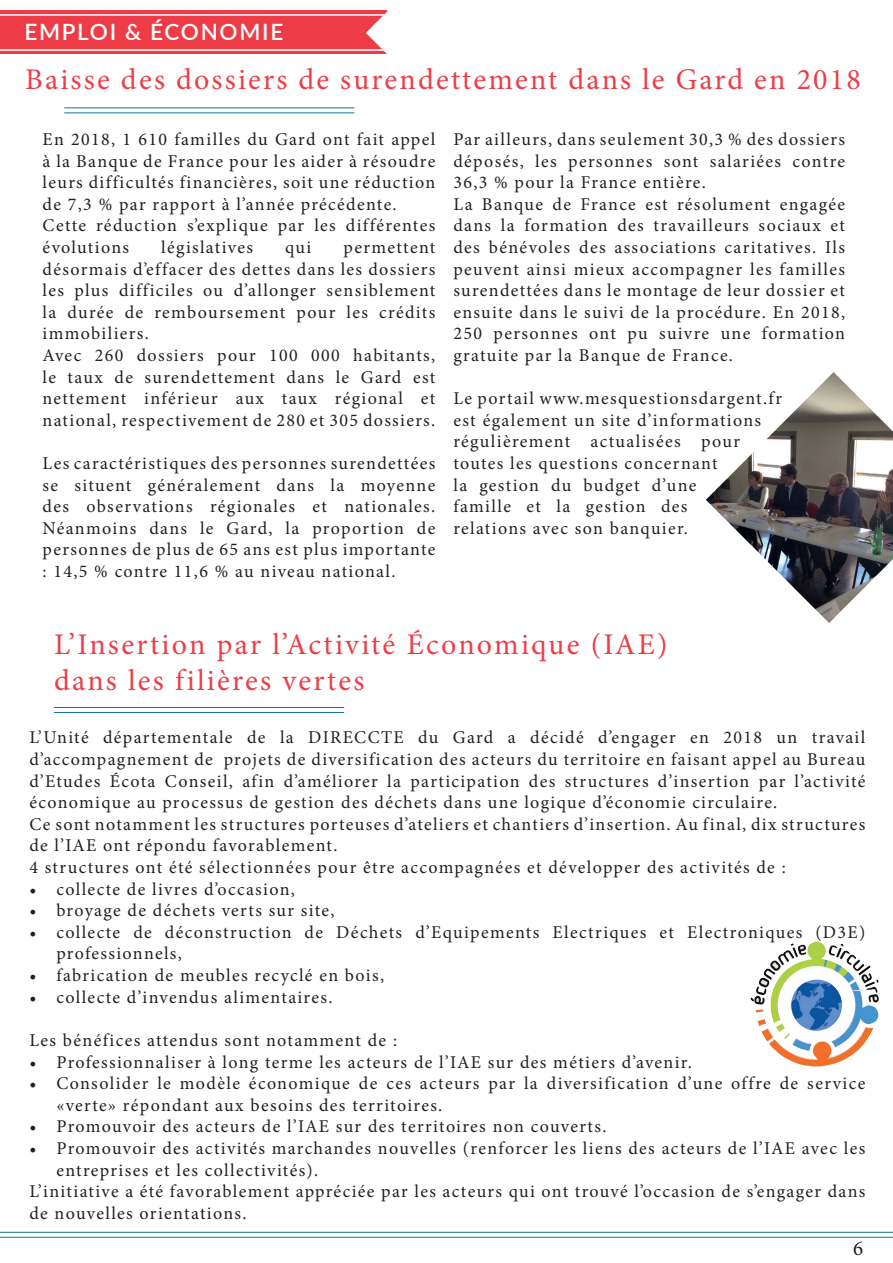
<style>
.page{position:relative;width:893px;height:1263px;background:#fff}
.page>*{position:absolute;margin:0;border:0;box-sizing:border-box;transform-origin:0 0}
.t1{font:30px/36px "Minion Pro";letter-spacing:.075em;color:#ee3d46}
.t2{font:600 22.5px "Lato";letter-spacing:.075em;color:#fff}
.t3{font:21px "Minion Pro";color:#231f20}
.t4{font:18px/21.6px "Minion Pro";letter-spacing:.075em;color:#231f20}
</style>
<div class="page">
<div style="left:0;top:11px;width:387px;height:43px;background:#ee3c46"></div>
<svg style="left:366px;top:12px;width:21px;height:42px"></svg>
<hr style="left:0;top:49px;width:384px;height:2px;background:#fff">
<hr style="left:0;top:14px;width:384px;height:2px;background:#fff">
<hr style="left:54px;top:707px;width:290px;height:1px;background:#107399">
<hr style="left:54px;top:712px;width:290px;height:1px;background:#107399">
<img style="left:770px;top:941px;width:84px;height:82px">
<hr style="left:64px;top:107px;width:290px;height:1px;background:#107399">
<hr style="left:64px;top:112px;width:290px;height:1px;background:#107399">
<hr style="left:0;top:1232px;width:893px;height:1px;background:#107399">
<hr style="left:0;top:1237px;width:893px;height:1px;background:#107399">
<img style="left:706px;top:372px;width:187px;height:251px">
<p class="t2" style="left:24px;top:16px;width:260px">EMPLOI &amp; ÉCONOMIE</p>
<h1 class="t1" style="left:25px;top:61px;width:837px">Baisse des dossiers de surendettement dans le Gard en 2018</h1>
<p class="t4" style="left:43px;top:128px;width:394px">En 2018, 1 610 familles du Gard ont fait appel à la Banque de France pour les aider à résoudre leurs difficultés financières, soit une réduction de 7,3 % par rapport à l’année précédente.<br>Cette réduction s’explique par les différentes évolutions</p>
<p class="t4" style="left:161px;top:236px;width:93px">législatives</p>
<p class="t4" style="left:285px;top:236px;width:28px">qui</p>
<p class="t4" style="left:43px;top:236px;width:394px;text-indent:301px">permettent désormais d’effacer des dettes dans les dossiers les plus difficiles ou d’allonger sensiblement la durée de remboursement pour les crédits immobiliers.<br>Avec 260 dossiers pour 100 000 habitants, le taux de surendettement dans le Gard est nettement inférieur aux taux régional et national, respectivement de 280 et 305 dossiers.</p>
<p class="t4" style="left:43px;top:452px;width:394px;text-align:justify">Les caractéristiques des personnes surendettées se situent généralement dans la moyenne des observations régionales et nationales.<br>Néanmoins dans le Gard, la proportion de personnes de plus de 65 ans est plus importante : 14,5 % contre 11,6 % au niveau national.</p>
<p class="t4" style="left:453px;top:128px;width:393px">Par ailleurs, dans seulement 30,3 % des dossiers déposés, les personnes sont salariées contre 36,3 % pour la France entière.<br>La Banque de France est résolument engagée dans la formation des travailleurs sociaux et des bénévoles des associations caritatives. Ils peuvent ainsi mieux accompagner les familles surendettées dans le montage de leur dossier et ensuite dans le suivi de la procédure. En 2018, 250 personnes ont pu suivre une formation gratuite par la Banque de France.</p>
<p class="t4" style="left:453px;top:388px;width:330px">Le portail www.mesquestionsdargent.fr est également un site d’informations régulièrement actualisées pour toutes les questions concernant<br>la gestion du budget d’une<br>famille et la gestion des<br>relations avec son banquier.</p>
<h1 class="t1" style="left:54px;top:627px;width:615px">L’Insertion par l’Activité Économique (IAE) dans les filières vertes</h1>
<p class="t4" style="left:29px;top:727px;width:837px">L’Unité départementale de la DIRECCTE du Gard a décidé d’engager en 2018 un travail d’accompagnement de projets de diversification des acteurs du territoire en faisant appel au Bureau d’Etudes Écota Conseil, afin d’améliorer la participation des structures d’insertion par l’activité économique au processus de gestion des déchets dans une logique d’économie circulaire.<br>Ce sont notamment les structures porteuses d’ateliers et chantiers d’insertion. Au final, dix structures de l’IAE ont répondu favorablement.<br>4 structures ont été sélectionnées pour être accompagnées et développer des activités de :</p>
<p class="t4" style="left:29px;top:878px;width:267px">• collecte de livres d’occasion,</p>
<p class="t4" style="left:29px;top:900px;width:307px">• broyage de déchets verts sur site,</p>
<p class="t4" style="left:56px;top:921px;width:810px;text-indent:-27px">• collecte de déconstruction de Déchets d’Equipements Electriques et Electroniques (D3E) professionnels,</p>
<p class="t4" style="left:29px;top:965px;width:356px">• fabrication de meubles recyclé en bois,</p>
<p class="t4" style="left:29px;top:986px;width:305px">• collecte d’invendus alimentaires.</p>
<p class="t4" style="left:29px;top:1029px;width:369px">Les bénéfices attendus sont notamment de :</p>
<p class="t4" style="left:29px;top:1051px;width:664px">• Professionnaliser à long terme les acteurs de l’IAE sur des métiers d’avenir.</p>
<p class="t4" style="left:56px;top:1073px;width:810px;text-indent:-27px">• Consolider le modèle économique de ces acteurs par la diversification d’une offre de service «verte» répondant aux besoins des territoires.</p>
<p class="t4" style="left:29px;top:1116px;width:579px">• Promouvoir des acteurs de l’IAE sur des territoires non couverts.</p>
<p class="t4" style="left:29px;top:1137px;width:837px">• Promouvoir des activités marchandes nouvelles (renforcer les liens des acteurs de l’IAE avec les</p>
<p class="t4" style="left:56px;top:1159px;width:263px">entreprises et les collectivités).</p>
<p class="t4" style="left:29px;top:1181px;width:837px">L’initiative a été favorablement appréciée par les acteurs qui ont trouvé l’occasion de s’engager dans</p>
<p class="t4" style="left:29px;top:1202px;width:219px">de nouvelles orientations.</p>
<p class="t3" style="left:853px;top:1234px;width:12px">6</p>
</div>
